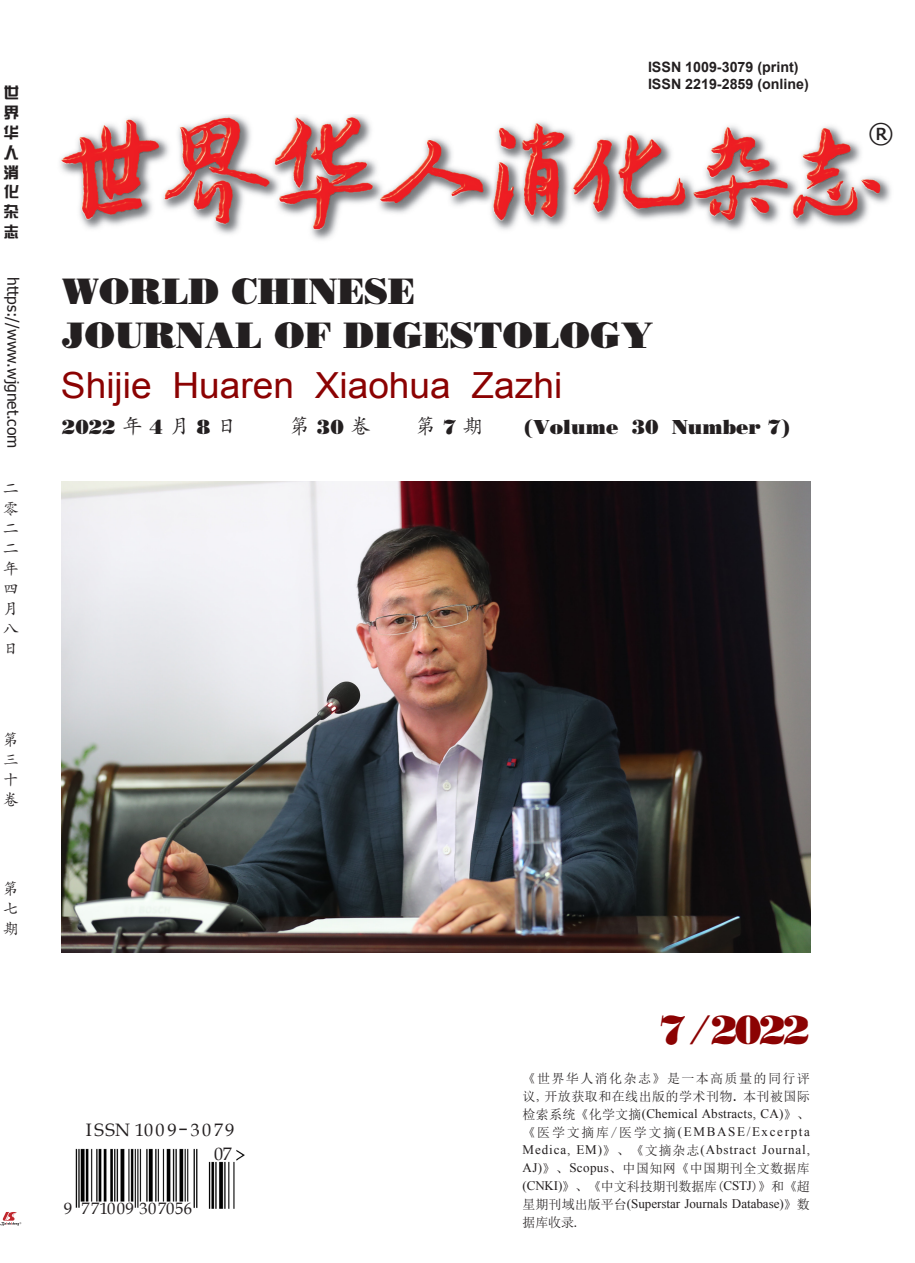
<style>
.page{position:relative;width:915px;height:1263px;background:#fff}
.page>*{position:absolute;margin:0;border:0;box-sizing:border-box;transform-origin:0 0}
.t1{font:40.5px "E H6";color:#8b0202}
.t2{font:36.75px "E H6";color:#231f20}
.t3{font:36px "Arial";color:#8b0202}
.Plain_Text{font:27px "Tahoma";color:#231f20}
.t4{font:20.25px "E H6";color:#231f20}
.t5{font:20.25px "FZKTJW GB1 0";color:#231f20}
.t6{font:18px "Book Antiqua";letter-spacing:.12em;color:#231f20}
.t7{font:16.5px "Book Antiqua";letter-spacing:.03em;color:#231f20}
.t8{font:15.6px "Tahoma";color:#231f20}
.t9{font:15.6px/20px "FZKTJW GB1 0";color:#231f20}
.t10{font:15.6px/20px "FZZYJW GB1 0";color:#231f20;text-align:justify}
.t11{font:700 14.25px "Arial";color:#231f20}
.t12{font:13.05px/18px "Sim Sun";letter-spacing:.025em;color:#231f20;text-align:justify}
.s1{font-family:"FZKTJW GB1 0"}
.s2{font-family:"E H6"}
.s3{font-family:"Elephant"}
.s4{font-family:"Times New Roman"}
.s5{font-family:"Tahoma"}
</style>
<div class="page">
<img style="left:75px;top:1148px;width:170px;height:61px">
<img style="left:60px;top:115px;width:831px;height:125px">
<svg style="left:0;top:1212px;width:21px;height:13px"></svg>
<svg style="left:179px;top:1128px;width:8px;height:2px"></svg>
<img style="left:62px;top:481px;width:747px;height:471px">
<p class="t10" style="left:3px;top:83px;width:17px">世界华人消化杂志</p>
<p class="t8" style="left:24px;top:277px;width:173px;rotate:90deg">https://www.wjgnet.com</p>
<p class="t9" style="left:3px;top:479px;width:17px">二零二二年四月八日</p>
<p class="t9" style="left:3px;top:730px;width:17px">第三十卷</p>
<p class="t9" style="left:3px;top:879px;width:15px;text-align:justify">第七期</p>
<p class="t11" style="left:647px;top:58px;width:152px">ISSN 1009-3079 (print)</p>
<p class="t11" style="left:647px;top:74px;width:162px">ISSN 2219-2859 (online)</p>
<p class="t2" style="left:62px;top:262px;width:354px">WORLD CHINESE</p>
<p class="t2" style="left:62px;top:306px;width:592px">JOURNAL OF DIGESTOLOGY</p>
<p class="t3" style="left:61px;top:362px;width:502px">Shijie Huaren Xiaohua Zazhi</p>
<p class="t4" style="left:62px;top:411px;width:177px">2022 <span class="s1">年</span> 4 <span class="s1">月</span> 8 <span class="s1">日</span></p>
<p class="t5" style="left:290px;top:416px;width:82px">第 <span class="s2">30</span> 卷</p>
<p class="t5" style="left:415px;top:416px;width:69px">第 <span class="s2">7</span> 期</p>
<p class="t4" style="left:523px;top:411px;width:268px"><span class="s3">(</span>Volume 30 Number 7<span class="s3">)</span></p>
<p class="t6" style="left:86px;top:1117px;width:92px">ISSN 1009</p>
<p class="t6" style="left:191px;top:1117px;width:45px">3079</p>
<p class="t6" style="left:214px;top:1141px;width:19px">07</p>
<p class="t7" style="left:64px;top:1197px;width:10px">9</p>
<p class="t7" style="left:81px;top:1197px;width:112px">771009 307056</p>
<p class="t1" style="left:658px;top:998px;width:152px">7 / 2022</p>
<p class="t12" style="left:522px;top:1069px;width:289px">《世界华人消化杂志》是一本高质量的同行评议<span class="s4">,</span> 开放获取和在线出版的学术刊物<span class="s5">.</span> 本刊被国际检索系统《化学文摘<span class="s4">(Chemical Abstracts, CA)</span>》、《医学文摘库/医学文摘<span class="s4">(EMBASE/Excerpta Medica, EM)</span>》、《文摘杂志<span class="s4">(Abstract Journal, AJ)</span>》、<span class="s4">Scopus</span>、中国知网《中国期刊全文数据库<span class="s4">(CNKI)</span>》、《中文科技期刊数据库(<span class="s4">CSTJ</span>)》和《超星期刊域出版平台<span class="s4">(Superstar Journals Database)</span>》数据库收录.</p>
<p class="Plain_Text" style="left:868px;top:115px;width:27px">®</p>
</div>
